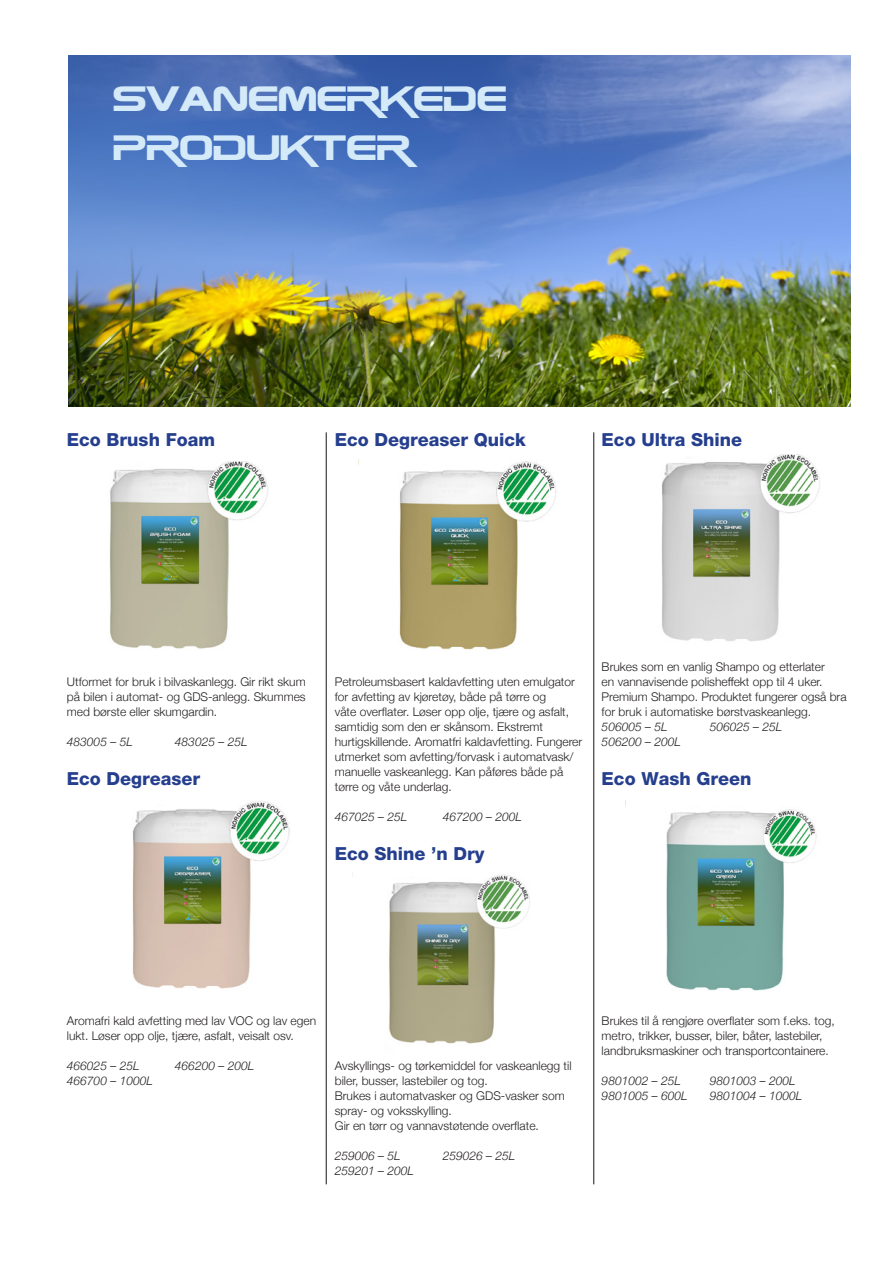
<style>
.page{position:relative;width:893px;height:1263px;background:#fff}
.page>*{position:absolute;margin:0;border:0;box-sizing:border-box;transform-origin:0 0}
.Rubrik_1_pre{font:36px/49.5px "Zebulon";color:#d5eaf8}
.Rubrik_2{font:800 18px "Helvetica Neue";color:#253f8e}
.Brödtext{font:300 12px/15px "Helvetica Neue";color:#231f20}
.Brödtext-2{font:italic 300 12px "Helvetica Neue";color:#231f20}
</style>
<div class="page">
<img style="left:68px;top:55px;width:783px;height:352px">
<hr style="left:593px;top:432px;width:1px;height:752px;background:#161511">
<hr style="left:326px;top:432px;width:1px;height:752px;background:#161511">
<img style="left:110px;top:461px;width:158px;height:188px">
<img style="left:132px;top:801px;width:158px;height:188px">
<img style="left:358px;top:460px;width:199px;height:190px">
<img style="left:352px;top:872px;width:178px;height:172px">
<img style="left:662px;top:454px;width:158px;height:188px">
<img style="left:625px;top:800px;width:192px;height:191px">
<p class="Rubrik_1_pre" style="left:114px;top:73px;width:395px">Svanemerkede produkter</p>
<p class="Rubrik_2" style="left:67px;top:429px;width:150px">Eco Brush Foam</p>
<p class="Rubrik_2" style="left:335px;top:429px;width:193px">Eco Degreaser Quick</p>
<p class="Rubrik_2" style="left:602px;top:429px;width:142px">Eco Ultra Shine</p>
<p class="Brödtext" style="left:67px;top:673px;width:240px;text-align:justify">Utformet for bruk i bilvaskanlegg. Gir rikt skum på bilen i automat- og GDS-anlegg. Skummes med børste eller skumgardin.</p>
<p class="Brödtext-2" style="left:67px;top:732px;width:67px">483005 – 5L</p>
<p class="Brödtext-2" style="left:175px;top:732px;width:74px">483025 – 25L</p>
<p class="Rubrik_2" style="left:67px;top:768px;width:135px">Eco Degreaser</p>
<p class="Brödtext" style="left:335px;top:673px;width:249px">Petroleumsbasert kaldavfetting uten emulgator for avfetting av kjøretøy, både på tørre og<br>våte overflater. Løser opp olje, tjære og asfalt, samtidig som den er skånsom. Ekstremt hurtigskillende. Aromatfri kaldavfetting. Fungerer utmerket som avfetting/forvask i automatvask/ manuelle vaskeanlegg. Kan påføres både på tørre og våte underlag.</p>
<p class="Brödtext-2" style="left:335px;top:807px;width:74px">467025 – 25L</p>
<p class="Brödtext-2" style="left:443px;top:807px;width:81px">467200 – 200L</p>
<p class="Rubrik_2" style="left:335px;top:843px;width:151px">Eco Shine ’n Dry</p>
<p class="Brödtext" style="left:602px;top:658px;width:246px">Brukes som en vanlig Shampo og etterlater<br>en vannavisende polisheffekt opp til 4 uker.<br>Premium Shampo. Produktet fungerer også bra for bruk i automatiske børstvaskeanlegg.</p>
<p class="Brödtext-2" style="left:602px;top:717px;width:67px">506005 – 5L</p>
<p class="Brödtext-2" style="left:710px;top:717px;width:74px">506025 – 25L</p>
<p class="Brödtext-2" style="left:602px;top:732px;width:81px">506200 – 200L</p>
<p class="Rubrik_2" style="left:602px;top:768px;width:151px">Eco Wash Green</p>
<p class="Brödtext" style="left:67px;top:1012px;width:251px">Aromafri kald avfetting med lav VOC og lav egen lukt. Løser opp olje, tjære, asfalt, veisalt osv.</p>
<p class="Brödtext-2" style="left:67px;top:1056px;width:74px">466025 – 25L</p>
<p class="Brödtext-2" style="left:175px;top:1056px;width:81px">466200 – 200L</p>
<p class="Brödtext-2" style="left:67px;top:1071px;width:87px">466700 – 1000L</p>
<p class="Brödtext" style="left:335px;top:1057px;width:238px">Avskyllings- og tørkemiddel for vaskeanlegg til biler, busser, lastebiler og tog.</p>
<p class="Brödtext" style="left:335px;top:1087px;width:231px">Brukes i automatvasker og GDS-vasker som spray- og voksskylling.</p>
<p class="Brödtext" style="left:335px;top:1117px;width:206px">Gir en tørr og vannavstøtende overflate.</p>
<p class="Brödtext-2" style="left:335px;top:1146px;width:67px">259006 – 5L</p>
<p class="Brödtext-2" style="left:443px;top:1146px;width:74px">259026 – 25L</p>
<p class="Brödtext-2" style="left:335px;top:1161px;width:81px">259201 – 200L</p>
<p class="Brödtext" style="left:602px;top:1012px;width:235px">Brukes til å rengjøre overflater som f.eks. tog, metro, trikker, busser, biler, båter, lastebiler, landbruksmaskiner och transportcontainere.</p>
<p class="Brödtext-2" style="left:602px;top:1071px;width:81px">9801002 – 25L</p>
<p class="Brödtext-2" style="left:710px;top:1071px;width:87px">9801003 – 200L</p>
<p class="Brödtext-2" style="left:602px;top:1086px;width:87px">9801005 – 600L</p>
<p class="Brödtext-2" style="left:710px;top:1086px;width:94px">9801004 – 1000L</p>
</div>
